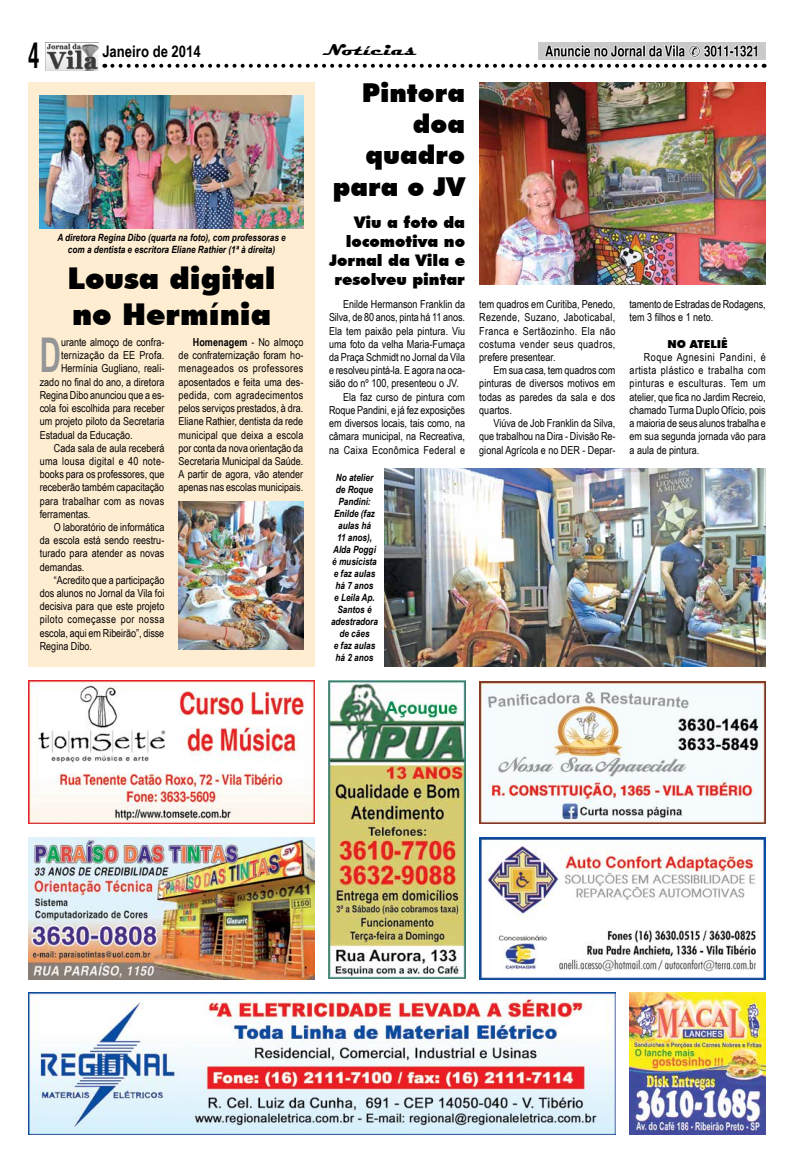
<style>
.page{position:relative;width:794px;height:1163px;background:#fff}
.page>*{position:absolute;margin:0;border:0;box-sizing:border-box;transform-origin:0 0}
.t1{font:700 47.9px "Arial Narrow";color:#939597;scale:.75 1}
.t2{font:700 condensed 35.4px "Helvetica";color:#000;scale:.7 1}
.t3{font:900 30px/36px "Futura BT";color:#000}
.t4{font:900 26px/31.2px "Futura BT";color:#000;text-align:right}
.t5{font:900 16px/19.2px "Futura BT";color:#000;text-align:right}
.t6{font:700 16px "Arial Narrow";color:#000}
.t7{font:700 16px "Magneto";color:#000;scale:1.3 1}
.t8{font:11px/13.2px "Arial Narrow";color:#000;text-align:justify}
.t9{font:11px "Arial Narrow";letter-spacing:.025em;color:#000}
.t10{font:11px "Arial Narrow";letter-spacing:.02em;color:#000}
.t11{font:11px "Arial Narrow";letter-spacing:.035em;color:#000}
.t12{font:900 11px "Futura BT";color:#000}
.t13{font:italic 700 10px/12px "Arial Narrow";color:#000;text-align:center}
.s1{font-weight:700}
</style>
<div class="page">
<img style="left:46px;top:42px;width:52px;height:29px">
<svg style="left:112px;top:42px;width:652px;height:26px"></svg>
<img style="left:28px;top:992px;width:587px;height:141px">
<img style="left:629px;top:992px;width:136px;height:142px">
<img style="left:329px;top:680px;width:136px;height:298px">
<img style="left:479px;top:837px;width:286px;height:141px">
<img style="left:28px;top:837px;width:287px;height:141px">
<img style="left:479px;top:83px;width:286px;height:201px">
<img style="left:385px;top:468px;width:380px;height:198px">
<img style="left:28px;top:680px;width:287px;height:143px">
<img style="left:479px;top:681px;width:286px;height:142px">
<div style="left:28px;top:82px;width:287px;height:584px;background:#ffedd2"></div>
<img style="left:179px;top:502px;width:124px;height:147px">
<img style="left:40px;top:96px;width:263px;height:132px">
<h2 class="t2" style="left:28px;top:34px;width:18px">4</h2>
<h3 class="t7" style="left:322px;top:41px;width:74px">Notícias</h3>
<h3 class="t4" style="left:333px;top:77px;width:134px">Pintora doa quadro para o JV</h3>
<h3 class="t6" style="left:102px;top:39px;width:100px">Janeiro de 2014</h3>
<p class="t13" style="left:57px;top:231px;width:230px">A diretora Regina Dibo (quarta na foto), com professoras e com a dentista e escritora Eliane Rathier (1ª à direita)</p>
<h3 class="t3" style="left:67px;top:260px;width:210px">Lousa digital no Hermínia</h3>
<h1 class="t1" style="left:40px;top:319px;width:30px">D</h1>
<p class="t8" style="left:61px;top:335px;width:105px">urante almoço de confra-</p>
<p class="t10" style="left:61px;top:347px;width:105px">ternização da EE Profa.</p>
<p class="t8" style="left:61px;top:361px;width:105px">Hermínia Gugliano, reali-</p>
<p class="t8" style="left:40px;top:375px;width:126px">zado no final do ano, a diretora</p>
<p class="t8" style="left:40px;top:388px;width:126px">Regina Dibo anunciou que a es-</p>
<p class="t8" style="left:40px;top:401px;width:126px">cola foi escolhida para receber</p>
<p class="t8" style="left:40px;top:414px;width:126px">um projeto piloto da Secretaria</p>
<p class="t8" style="left:40px;top:427px;width:94px">Estadual da Educação.</p>
<p class="t8" style="left:54px;top:441px;width:112px">Cada sala de aula receberá</p>
<p class="t9" style="left:40px;top:453px;width:126px">uma lousa digital e 40 note-</p>
<p class="t8" style="left:40px;top:467px;width:126px">books para os professores, que</p>
<p class="t8" style="left:40px;top:480px;width:126px">receberão também capacitação</p>
<p class="t10" style="left:40px;top:492px;width:126px">para trabalhar com as novas</p>
<p class="t8" style="left:40px;top:507px;width:52px">ferramentas.</p>
<p class="t8" style="left:54px;top:520px;width:112px">O laboratório de informática</p>
<p class="t8" style="left:40px;top:533px;width:126px">da escola está sendo reestru-</p>
<p class="t8" style="left:40px;top:546px;width:126px">turado para atender as novas</p>
<p class="t8" style="left:40px;top:559px;width:46px">demandas.</p>
<p class="t8" style="left:54px;top:573px;width:112px">“Acredito que a participação</p>
<p class="t8" style="left:40px;top:586px;width:126px">dos alunos no Jornal da Vila foi</p>
<p class="t8" style="left:40px;top:599px;width:126px">decisiva para que este projeto</p>
<p class="t11" style="left:40px;top:611px;width:126px">piloto começasse por nossa</p>
<p class="t8" style="left:40px;top:625px;width:126px">escola, aqui em Ribeirão”, disse</p>
<p class="t8" style="left:40px;top:639px;width:54px">Regina Dibo.</p>
<p class="t8" style="left:179px;top:335px;width:126px;text-indent:14px"><span class="s1">Homenagem</span> - No almoço de confraternização foram ho&shy;menageados os professores aposentados e feita uma des&shy;pedida, com agradecimentos pelos serviços prestados, à dra.<br>Eliane Rathier, dentista da rede municipal que deixa a escola por conta da nova orientação da Secretaria Municipal da Saúde.<br>A partir de agora, vão atender apenas nas escolas municipais.</p>
<h3 class="t5" style="left:329px;top:212px;width:138px">Viu a foto da locomotiva no<br>Jornal da Vila e resolveu pintar</h3>
<p class="t8" style="left:343px;top:297px;width:123px">Enilde Hermanson Franklin da</p>
<p class="t8" style="left:329px;top:310px;width:138px">Silva, de 80 anos, pinta há 11 anos.</p>
<p class="t8" style="left:329px;top:324px;width:138px">Ela tem paixão pela pintura. Viu</p>
<p class="t8" style="left:329px;top:337px;width:138px">uma foto da velha Maria-Fumaça</p>
<p class="t8" style="left:329px;top:350px;width:138px">da Praça Schmidt no Jornal da Vila</p>
<p class="t8" style="left:329px;top:363px;width:138px">e resolveu pintá-la. E agora na oca-</p>
<p class="t8" style="left:329px;top:376px;width:131px">sião do nº 100, presenteou o JV.</p>
<p class="t8" style="left:343px;top:390px;width:123px">Ela faz curso de pintura com</p>
<p class="t8" style="left:329px;top:403px;width:137px">Roque Pandini, e já fez exposições</p>
<p class="t8" style="left:329px;top:416px;width:138px">em diversos locais, tais como, na</p>
<p class="t8" style="left:329px;top:429px;width:138px">câmara municipal, na Recreativa,</p>
<p class="t9" style="left:329px;top:441px;width:138px">na Caixa Econômica Federal e</p>
<p class="t13" style="left:331px;top:471px;width:48px">No atelier de Roque<br>Pandini:<br>Enilde (faz aulas há<br>11 anos),<br>Alda Poggi é musicista e faz aulas há 7 anos<br>e Leila Ap.<br>Santos é adestradora de cães<br>e faz aulas há 2 anos</p>
<p class="t8" style="left:479px;top:297px;width:138px">tem quadros em Curitiba, Penedo, Rezende, Suzano, Jaboticabal, Franca e Sertãozinho. Ela não costuma vender seus quadros, prefere presentear.</p>
<p class="t8" style="left:479px;top:363px;width:138px;text-indent:14px">Em sua casa, tem quadros com pinturas de diversos motivos em todas as paredes da sala e dos quartos.</p>
<p class="t8" style="left:479px;top:416px;width:138px;text-indent:14px">Viúva de Job Franklin da Silva, que trabalhou na Dira - Divisão Re&shy;gional Agrícola e no DER - Depar-</p>
<p class="t8" style="left:629px;top:297px;width:137px">tamento de Estradas de Rodagens, tem 3 filhos e 1 neto.</p>
<p class="t12" style="left:667px;top:337px;width:62px">No ateliê</p>
<p class="t8" style="left:629px;top:350px;width:138px;text-indent:14px">Roque Agnesini Pandini, é artista plástico e trabalha com pinturas e esculturas. Tem um atelier, que fica no Jardim Recreio, chamado Turma Duplo Ofício, pois a maioria de seus alunos trabalha e em sua segunda jornada vão para a aula de pintura.</p>
</div>
